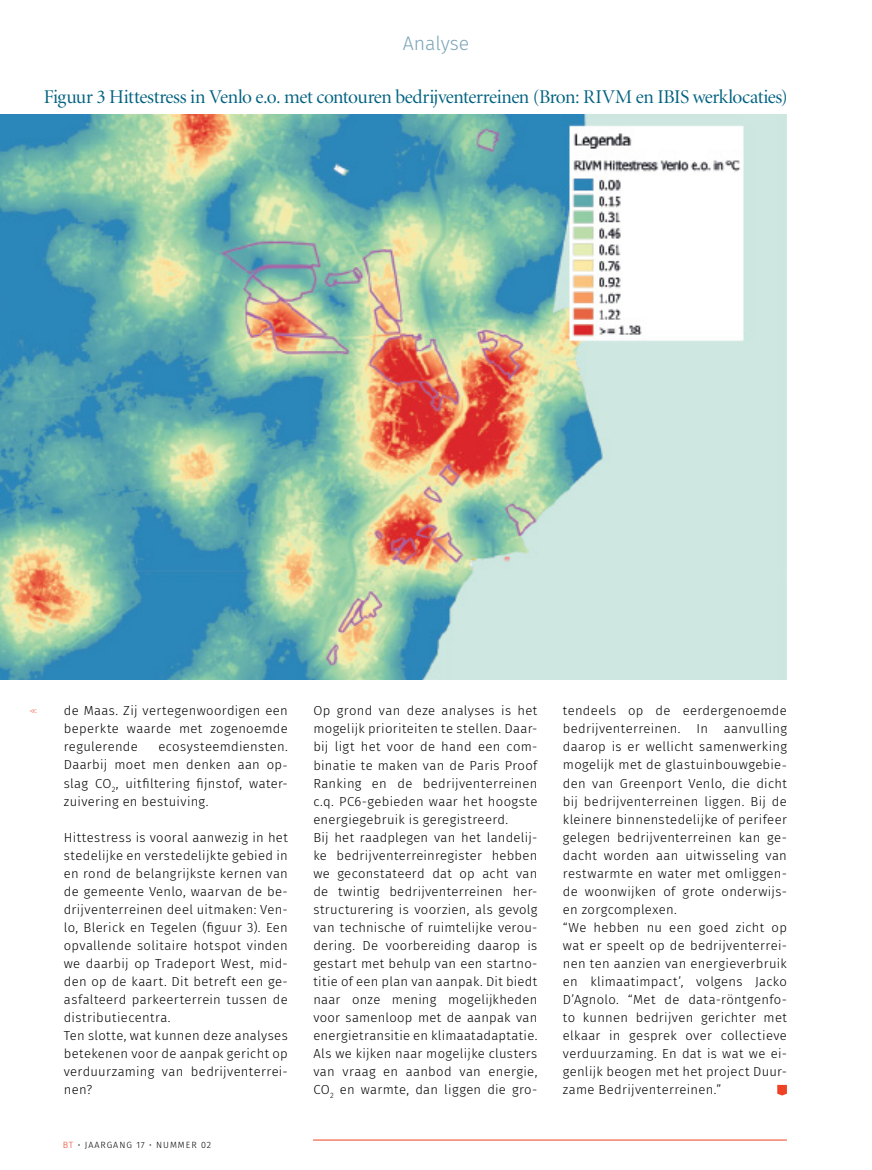
<style>
.page{position:relative;width:872px;height:1170px;background:#fff}
.page>*{position:absolute;margin:0;border:0;box-sizing:border-box;transform-origin:0 0}
.t1{font:19.5px "Minion LT Display";letter-spacing:-.025em;color:#006280}
.t2{font:300 19.5px "Fira Sans";letter-spacing:-.005em;color:#7da5b9}
.t3{font:300 13.05px/18px "Fira Sans";letter-spacing:.025em;color:#000}
.t4{font:300 9px "Fira Sans";letter-spacing:.11em;color:#000}
.t5{font:7.5px "Minion LT Display";color:#ef4123}
.s1{color:#ef4123}
</style>
<div class="page">
<hr style="left:313px;top:1139px;width:474px;height:1px;background:#ef4123">
<img style="left:0;top:114px;width:787px;height:565px">
<svg style="left:777px;top:1084px;width:10px;height:11px"></svg>
<h1 class="t2" style="left:403px;top:30px;width:68px">Analyse</h1>
<h1 class="t1" style="left:44px;top:85px;width:745px">Figuur 3 Hittestress in Venlo e.o. met contouren bedrijventerreinen (Bron: RIVM en IBIS werklocaties)</h1>
<p class="t5" style="left:37px;top:715px;width:9px;rotate:-180deg">&gt;&gt;</p>
<p class="t3" style="left:64px;top:701px;width:225px;text-align:justify">de Maas. Zij vertegenwoordigen een beperkte waarde met zogenoemde regulerende</p>
<p class="t3" style="left:64px;top:737px;width:225px;text-align:justify;text-indent:95px">ecosysteemdiensten.<br>Daarbij moet men denken aan op&shy;slag CO<sub>2</sub>, uitfiltering fijnstof, water&shy;zuivering en bestuiving.</p>
<p class="t3" style="left:64px;top:827px;width:225px">Hittestress is vooral aanwezig in het stedelijke en verstedelijkte gebied in en rond de belangrijkste kernen van de gemeente Venlo, waarvan de be&shy;drijventerreinen deel uitmaken: Ven&shy;lo, Blerick en Tegelen (figuur 3). Een opvallende solitaire hotspot vinden we daarbij op Tradeport West, mid&shy;den op de kaart. Dit betreft een ge&shy;asfalteerd parkeerterrein tussen de distributiecentra.<br>Ten slotte, wat kunnen deze analyses betekenen voor de aanpak gericht op verduurzaming van bedrijventerrei&shy;nen?</p>
<p class="t4" style="left:63px;top:1138px;width:150px"><span class="s1">BT</span> • JAARGANG 17 • NUMMER 02</p>
<p class="t3" style="left:313px;top:701px;width:225px">Op grond van deze analyses is het mogelijk prioriteiten te stellen. Daar&shy;bij ligt het voor de hand een com&shy;binatie te maken van de Paris Proof Ranking en de bedrijventerreinen c.q. PC6-gebieden waar het hoogste energiegebruik is geregistreerd.<br>Bij het raadplegen van het landelij&shy;ke bedrijventerreinregister hebben we geconstateerd dat op acht van de twintig bedrijventerreinen her&shy;structurering is voorzien, als gevolg van technische of ruimtelijke verou&shy;dering. De voorbereiding daarop is gestart met behulp van een startno&shy;titie of een plan van aanpak. Dit biedt naar onze mening mogelijkheden voor samenloop met de aanpak van energietransitie en klimaatadaptatie.<br>Als we kijken naar mogelijke clusters van vraag en aanbod van energie, CO<sub>2</sub> en warmte, dan liggen die gro-</p>
<p class="t3" style="left:563px;top:701px;width:225px">tendeels op de eerdergenoemde bedrijventerreinen. In aanvulling daarop is er wellicht samenwerking mogelijk met de glastuinbouwgebie&shy;den van Greenport Venlo, die dicht bij bedrijventerreinen liggen. Bij de kleinere binnenstedelijke of perifeer gelegen bedrijventerreinen kan ge&shy;dacht worden aan uitwisseling van restwarmte en water met omliggen&shy;de woonwijken of grote onderwijs&shy;en zorgcomplexen.<br>“We hebben nu een goed zicht op wat er speelt op de bedrijventerrei&shy;nen ten aanzien van energieverbruik en klimaatimpact’, volgens Jacko D’Agnolo. “Met de data-röntgenfo&shy;to kunnen bedrijven gerichter met elkaar in gesprek over collectieve verduurzaming. En dat is wat we ei&shy;genlijk beogen met het project Duur&shy;zame Bedrijventerreinen.”</p>
</div>
